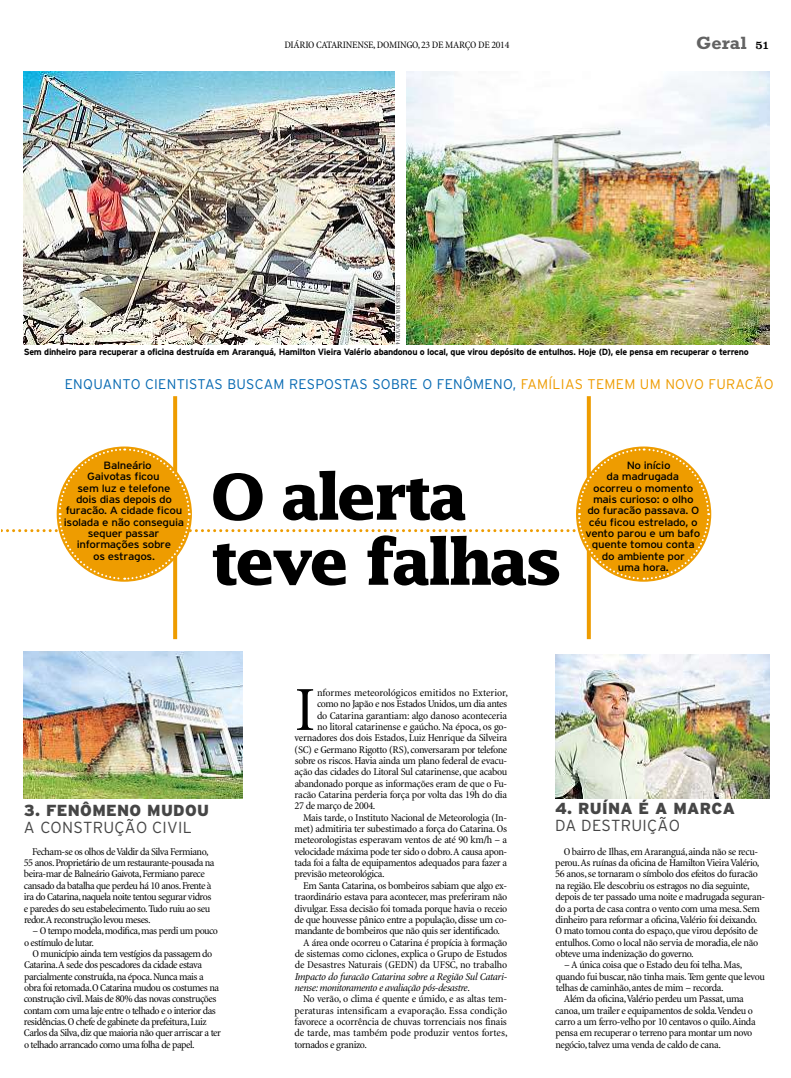
<style>
.page{position:relative;width:791px;height:1078px;background:#fff}
.page>*{position:absolute;margin:0;border:0;box-sizing:border-box;transform-origin:0 0}
.t1{font:condensed 63.7px "Minion";color:#000;scale:1.1 1}
.t2{font:700 63px/65px "Lucida";letter-spacing:-.06em;color:#000}
.t3{font:700 18px "Rockwell";color:#636363}
.t4{font:900 16px "Interstate";letter-spacing:.02em;color:#464646}
.t5{font:300 16px "Interstate Plus";letter-spacing:.02em;color:#464646}
.t6{font:300 14px "Interstate Plus";letter-spacing:.02em;color:#0669b2}
.t7{font:condensed 10.5px/11.3px "Minion";letter-spacing:-.035em;color:#000;scale:1.1 1}
.t8{font:10.5px "Interstate Plus";letter-spacing:-.03em;color:#000;scale:1.1 1}
.t9{font:italic condensed 10.5px/11.3px "Minion";letter-spacing:-.03em;color:#000;scale:1.1 1}
.t10{font:condensed 10.5px "Minion";letter-spacing:-.01em;color:#000;scale:1.1 1}
.t11{font:condensed 10.5px "Minion";letter-spacing:-.015em;color:#000;scale:1.1 1}
.t12{font:condensed 10.5px "Minion";letter-spacing:-.005em;color:#000;scale:1.1 1}
.t13{font:condensed 10px "Minion";letter-spacing:-.025em;color:#000;scale:1.1 1}
.t14{font:700 9px "Interstate Plus";letter-spacing:-.03em;color:#000}
.t15{font:condensed 6px "Minion";color:#000}
.s1{font-family:"Clarendon";font-weight:400;font-size:12px;color:#000}
.s2{color:#ee9c00}
.s3{font-style:normal}
</style>
<div class="page">
<img style="left:24px;top:72px;width:370px;height:272px">
<img style="left:407px;top:72px;width:362px;height:272px">
<svg style="left:173px;top:396px;width:4px;height:243px"></svg>
<svg style="left:587px;top:396px;width:4px;height:243px"></svg>
<img style="left:24px;top:651px;width:218px;height:146px">
<img style="left:555px;top:654px;width:214px;height:143px">
<svg style="left:1px;top:447px;width:709px;height:133px"></svg>
<p class="t13" style="left:284px;top:40px;width:206px">DIÁRIO CATARINENSE, DOMINGO, 23 DE MARÇO DE 2014</p>
<h3 class="t3" style="left:696px;top:32px;width:75px">Geral <span class="s1">51</span></h3>
<p class="t15" style="left:401px;top:284px;width:61px;rotate:90deg">ULISSES JOB, BD 30/3/2014</p>
<p class="t14" style="left:24px;top:347px;width:726px">Sem dinheiro para recuperar a oficina destruída em Araranguá, Hamilton Vieira Valério abandonou o local, que virou depósito de entulhos. Hoje (D), ele pensa em recuperar o terreno</p>
<h3 class="t6" style="left:65px;top:376px;width:710px">ENQUANTO CIENTISTAS BUSCAM RESPOSTAS SOBRE O FENÔMENO, <span class="s2">FAMÍLIAS TEMEM UM NOVO FURACÃO</span></h3>
<p class="t8" style="left:104px;top:459px;width:45px">Balneário</p>
<p class="t8" style="left:87px;top:470px;width:67px">Gaivotas ficou</p>
<p class="t8" style="left:78px;top:482px;width:86px">sem luz e telefone</p>
<p class="t8" style="left:76px;top:493px;width:89px">dois dias depois do</p>
<p class="t8" style="left:66px;top:504px;width:107px">furacão. A cidade ficou</p>
<p class="t8" style="left:64px;top:516px;width:111px">isolada e não conseguia</p>
<p class="t8" style="left:88px;top:527px;width:66px">sequer passar</p>
<p class="t8" style="left:77px;top:538px;width:87px">informações sobre</p>
<p class="t8" style="left:93px;top:550px;width:58px">os estragos.</p>
<h2 class="t2" style="left:211px;top:463px;width:353px">O alerta teve falhas</h2>
<p class="t8" style="left:627px;top:459px;width:41px">No início</p>
<p class="t8" style="left:606px;top:470px;width:68px">da madrugada</p>
<p class="t8" style="left:593px;top:482px;width:93px">ocorreu o momento</p>
<p class="t8" style="left:593px;top:493px;width:93px">mais curioso: o olho</p>
<p class="t8" style="left:587px;top:504px;width:103px">do furacão passava. O</p>
<p class="t8" style="left:589px;top:516px;width:100px">céu ficou estrelado, o</p>
<p class="t8" style="left:585px;top:527px;width:106px">vento parou e um bafo</p>
<p class="t8" style="left:592px;top:538px;width:95px">quente tomou conta</p>
<p class="t8" style="left:602px;top:550px;width:77px">do ambiente por</p>
<p class="t8" style="left:618px;top:561px;width:48px">uma hora.</p>
<h3 class="t4" style="left:24px;top:800px;width:187px">3. FENÔMENO MUDOU</h3>
<h3 class="t5" style="left:24px;top:817px;width:170px">A CONSTRUÇÃO CIVIL</h3>
<p class="t7" style="left:24px;top:845px;width:175px;text-indent:8px">Fecham-se os olhos de Valdir da Silva Fermiano, 55 anos. Proprietário de um restaurante-pousada na beira-mar de Balneário Gaivota,Fermiano parece cansado da batalha que perdeu há 10 anos. Frente à ira do Catarina, naquela noite tentou segurar vidros e paredes do seu estabelecimento. Tudo ruiu ao seu redor.A reconstrução levou meses.</p>
<p class="t7" style="left:24px;top:925px;width:178px;text-indent:8px">– O tempo modela, modifica, mas perdi um pouco o estímulo de lutar.</p>
<p class="t7" style="left:24px;top:947px;width:181px;text-indent:9px">O município ainda tem vestígios da passagem do Catarina.A sede dos pescadores da cidade estava parcialmente construída,na época. Nunca mais a obra foi retomada.O Catarina mudou os costumes na construção civil. Mais de 80% das novas construções contam com uma laje entre o telhado e o interior das residências. O chefe de gabinete da prefeitura,Luiz Carlos da Silva,diz que maioria não quer arriscar a ter o telhado arrancado como uma folha de papel.</p>
<h1 class="t1" style="left:295px;top:676px;width:21px">I</h1>
<p class="t12" style="left:317px;top:687px;width:175px">nformes meteorológicos emitidos no Exterior,</p>
<p class="t7" style="left:317px;top:698px;width:174px">como no Japão e nos Estados Unidos, um dia antes</p>
<p class="t11" style="left:317px;top:709px;width:174px">do Catarina garantiam: algo danoso aconteceria</p>
<p class="t7" style="left:317px;top:721px;width:174px">no litoral catarinense e gaúcho.Na época, os go-</p>
<p class="t7" style="left:295px;top:732px;width:195px">vernadores dos dois Estados, Luiz Henrique da Silveira</p>
<p class="t7" style="left:295px;top:743px;width:195px">(SC) e Germano Rigotto (RS),conversaram por telefone</p>
<p class="t7" style="left:295px;top:755px;width:195px">sobre os riscos. Havia ainda um plano federal de evacu-</p>
<p class="t7" style="left:295px;top:766px;width:195px">ação das cidades do Litoral Sul catarinense, que acabou</p>
<p class="t7" style="left:295px;top:777px;width:195px">abandonado porque as informações eram de que o Fu-</p>
<p class="t7" style="left:295px;top:789px;width:195px">racão Catarina perderia força por volta das 19h do dia</p>
<p class="t7" style="left:295px;top:800px;width:75px">27 de março de 2004.</p>
<p class="t7" style="left:303px;top:811px;width:187px">Mais tarde, o Instituto Nacional de Meteorologia (In-</p>
<p class="t7" style="left:295px;top:823px;width:195px">met) admitiria ter subestimado a força do Catarina.Os</p>
<p class="t7" style="left:295px;top:834px;width:195px">meteorologistas esperavam ventos de até 90 km/h – a</p>
<p class="t7" style="left:295px;top:845px;width:195px">velocidade máxima pode ter sido o dobro.A causa apon-</p>
<p class="t7" style="left:295px;top:857px;width:195px">tada foi a falta de equipamentos adequados para fazer a</p>
<p class="t7" style="left:295px;top:868px;width:84px">previsão meteorológica.</p>
<p class="t7" style="left:303px;top:879px;width:187px">Em Santa Catarina,os bombeiros sabiam que algo ex-</p>
<p class="t7" style="left:294px;top:891px;width:195px">traordinário estava para acontecer,mas preferiram não</p>
<p class="t7" style="left:295px;top:902px;width:195px">divulgar. Essa decisão foi tomada porque havia o receio</p>
<p class="t7" style="left:295px;top:913px;width:195px">de que houvesse pânico entre a população, disse um co-</p>
<p class="t7" style="left:295px;top:925px;width:188px">mandante de bombeiros que não quis ser identificado.</p>
<p class="t7" style="left:303px;top:936px;width:187px">A área onde ocorreu o Catarina é propícia à formação</p>
<p class="t7" style="left:295px;top:947px;width:195px">de sistemas como ciclones, explica o Grupo de Estudos</p>
<p class="t10" style="left:295px;top:959px;width:195px">de Desastres Naturais (GEDN) da UFSC, no trabalho</p>
<p class="t9" style="left:295px;top:970px;width:195px">Impacto do furacão Catarina sobre a Região Sul Catari&shy;nense: monitoramento e avaliação pós-desastre<span class="s3">.</span></p>
<p class="t7" style="left:294px;top:993px;width:195px;text-align:justify;text-indent:9px">No verão, o clima é quente e úmido, e as altas tem&shy;peraturas intensificam a evaporação. Essa condição favorece a ocorrência de chuvas torrenciais nos finais de tarde, mas também pode produzir ventos fortes, tornados e granizo.</p>
<h3 class="t4" style="left:555px;top:799px;width:181px">4. RUÍNA É A MARCA</h3>
<h3 class="t5" style="left:555px;top:816px;width:126px">DA DESTRUIÇÃO</h3>
<p class="t7" style="left:555px;top:845px;width:192px;text-indent:8px">O bairro de Ilhas, em Araranguá,ainda não se recu&shy;perou.As ruínas da oficina de HamiltonVieira Valério, 56 anos, se tornaram o símbolo dos efeitos do furacão na região. Ele descobriu os estragos no dia seguinte, depois de ter passado uma noite e madrugada seguran&shy;do a porta de casa contra o vento com uma mesa. Sem dinheiro para reformar a oficina,Valério foi deixando.<br>O mato tomou conta do espaço, que virou depósito de entulhos. Como o local não servia de moradia, ele não obteve uma indenização do governo.</p>
<p class="t7" style="left:564px;top:959px;width:163px">– A única coisa que o Estado deu foi telha.Mas,</p>
<p class="t7" style="left:556px;top:970px;width:192px">quando fui buscar, não tinha mais. Tem gente que levou</p>
<p class="t7" style="left:556px;top:981px;width:154px">telhas de caminhão, antes de mim – recorda.</p>
<p class="t7" style="left:564px;top:993px;width:165px">Além da oficina,Valério perdeu um Passat, uma</p>
<p class="t7" style="left:555px;top:1004px;width:181px">canoa, um trailer e equipamentos de solda.Vendeu o</p>
<p class="t7" style="left:555px;top:1015px;width:184px">carro a um ferro-velho por 10 centavos o quilo.Ainda</p>
<p class="t7" style="left:555px;top:1027px;width:181px">pensa em recuperar o terreno para montar um novo</p>
<p class="t7" style="left:555px;top:1038px;width:152px">negócio, talvez uma venda de caldo de cana.</p>
</div>
